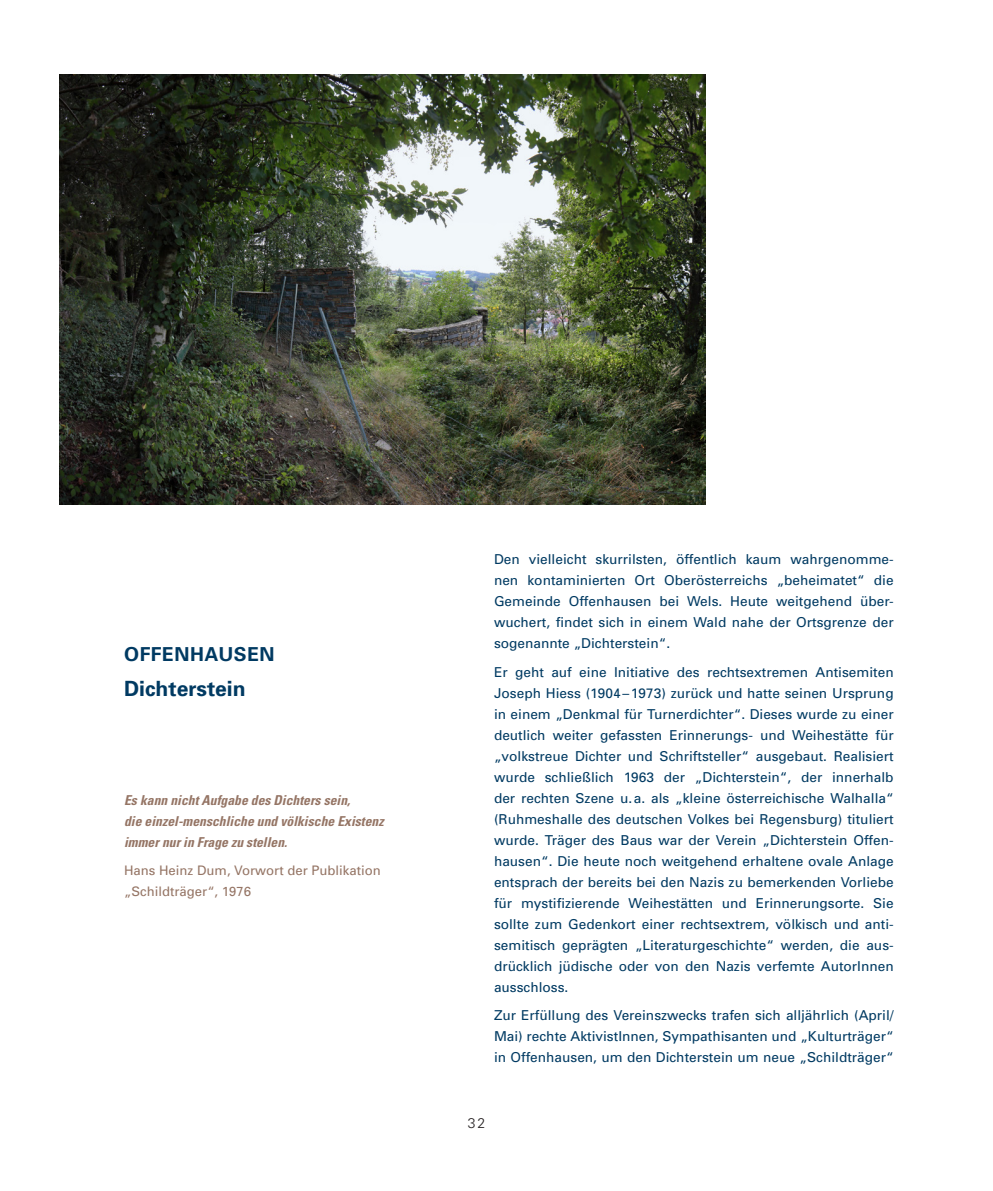
<style>
.page{position:relative;width:993px;height:1191px;background:#fff}
.page>*{position:absolute;margin:0;border:0;box-sizing:border-box;transform-origin:0 0}
.Titel_1{font:700 21px "Univers";color:#003a62}
.Ort{font:700 19.25px "Univers";letter-spacing:.03em;color:#003a62}
.t1{font:300 14px "Univers";color:#231f20}
.Fließtext{font:13.65px/21px "Univers";color:#003a62;text-align:justify}
.Zitat{font:italic 700 condensed 13.65px/21px "Univers";color:#957565}
.nameZitat{font:13.12px/21px "Univers";color:#957565}
</style>
<div class="page">
<img style="left:60px;top:74px;width:644px;height:430px">
<p class="Ort" style="left:124px;top:641px;width:152px">OFFENHAUSEN</p>
<p class="Titel_1" style="left:124px;top:675px;width:123px">Dichterstein</p>
<p class="Zitat" style="left:124px;top:789px;width:261px">Es kann nicht Aufgabe des Dichters sein,<br>die einzel-menschliche und völkische Existenz immer nur in Frage zu stellen.</p>
<p class="nameZitat" style="left:124px;top:859px;width:258px">Hans Heinz Dum, Vorwort der Publikation „Schildträger“, 1976</p>
<p class="Fließtext" style="left:494px;top:549px;width:401px">Den vielleicht skurrilsten, öffentlich kaum wahrgenomme&shy;nen kontaminierten Ort Oberösterreichs „beheimatet“ die Gemeinde Offenhausen bei Wels. Heute weitgehend über&shy;wuchert, findet sich in einem Wald nahe der Ortsgrenze der sogenannte „Dichterstein“.</p>
<p class="Fließtext" style="left:494px;top:661px;width:401px">Er geht auf eine Initiative des rechtsextremen Antisemiten Joseph Hiess (1904–1973) zurück und hatte seinen Ursprung in einem „Denkmal für Turnerdichter“. Dieses wurde zu einer deutlich weiter gefassten Erinnerungs- und Weihestätte für „volkstreue Dichter und Schriftsteller“ ausgebaut. Realisiert wurde schließlich 1963 der „Dichterstein“, der innerhalb der rechten Szene u.a. als „kleine österreichische Walhalla“ (Ruhmeshalle des deutschen Volkes bei Regensburg) tituliert wurde. Träger des Baus war der Verein „Dichterstein Offen&shy;hausen“. Die heute noch weitgehend erhaltene ovale Anlage entsprach der bereits bei den Nazis zu bemerkenden Vorliebe für mystifizierende Weihestätten und Erinnerungsorte. Sie sollte zum Gedenkort einer rechtsextrem, völkisch und anti&shy;semitisch geprägten „Literaturgeschichte“ werden, die aus&shy;drücklich jüdische oder von den Nazis verfemte AutorInnen ausschloss.</p>
<p class="Fließtext" style="left:494px;top:1004px;width:401px">Zur Erfüllung des Vereinszwecks trafen sich alljährlich (April/ Mai) rechte AktivistInnen, Sympathisanten und „Kulturträger“ in Offenhausen, um den Dichterstein um neue „Schildträger“</p>
<p class="t1" style="left:468px;top:1114px;width:19px">32</p>
</div>
